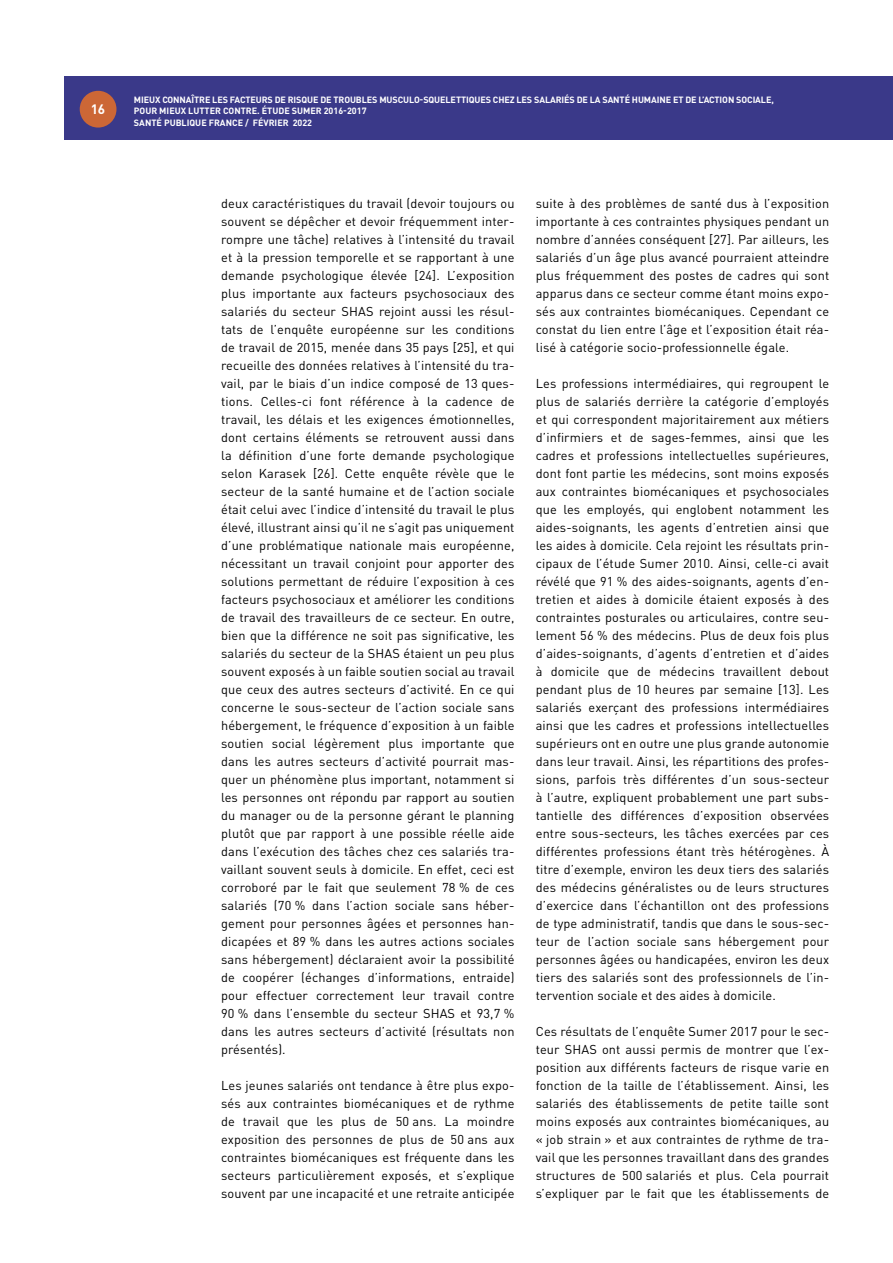
<style>
.page{position:relative;width:893px;height:1263px;background:#fff}
.page>*{position:absolute;margin:0;border:0;box-sizing:border-box;transform-origin:0 0}
.t1{font:700 13.5px "DIN Pro";color:#fff}
.t2{font:12.75px/18px "DIN Pro";letter-spacing:.01em;color:#000;text-align:justify}
.t3{font:700 9px/11.6px "DIN Pro";letter-spacing:-.01em;color:#fff}
</style>
<div class="page">
<div style="left:64px;top:77px;width:829px;height:63px;background:#3a3989"></div>
<div style="left:80px;top:91px;width:36px;height:37px;background:#cc6736;border-radius:50%"></div>
<p class="t1" style="left:91px;top:100px;width:16px">16</p>
<p class="t3" style="left:134px;top:93px;width:641px">MIEUX CONNAÎTRE LES FACTEURS DE RISQUE DE TROUBLES MUSCULO‑SQUELETTIQUES CHEZ LES SALARIÉS DE LA SANTÉ HUMAINE ET DE L’ACTION SOCIALE,<br>POUR MIEUX LUTTER CONTRE. ÉTUDE SUMER 2016‑2017<br>SANTÉ PUBLIQUE FRANCE / FÉVRIER 2022</p>
<p class="t2" style="left:221px;top:194px;width:295px">deux caractéristiques du travail (devoir toujours ou souvent se dépêcher et devoir fréquemment inter‑ rompre une tâche) relatives à l’intensité du travail et à la pression temporelle et se rapportant à une demande psychologique élevée [24]. L’exposition plus importante aux facteurs psychosociaux des salariés du secteur SHAS rejoint aussi les résul‑ tats de l’enquête européenne sur les conditions de travail de 2015, menée dans 35 pays [25], et qui recueille des données relatives à l’intensité du tra‑ vail, par le biais d’un indice composé de 13 ques‑ tions. Celles‑ci font référence à la cadence de travail, les délais et les exigences émotionnelles, dont certains éléments se retrouvent aussi dans la définition d’une forte demande psychologique selon Karasek [26]. Cette enquête révèle que le secteur de la santé humaine et de l’action sociale était celui avec l’indice d’intensité du travail le plus élevé, illustrant ainsi qu’il ne s’agit pas uniquement d’une problématique nationale mais européenne, nécessitant un travail conjoint pour apporter des solutions permettant de réduire l’exposition à ces facteurs psychosociaux et améliorer les conditions de travail des travailleurs de ce secteur. En outre, bien que la différence ne soit pas significative, les salariés du secteur de la SHAS étaient un peu plus souvent exposés à un faible soutien social au travail que ceux des autres secteurs d’activité. En ce qui concerne le sous‑secteur de l’action sociale sans hébergement, le fréquence d’exposition à un faible soutien social légèrement plus importante que dans les autres secteurs d’activité pourrait mas‑ quer un phénomène plus important, notamment si les personnes ont répondu par rapport au soutien du manager ou de la personne gérant le planning plutôt que par rapport à une possible réelle aide dans l’exécution des tâches chez ces salariés tra‑ vaillant souvent seuls à domicile. En effet, ceci est corroboré par le fait que seulement 78 % de ces salariés (70 % dans l’action sociale sans héber‑ gement pour personnes âgées et personnes han‑ dicapées et 89 % dans les autres actions sociales sans hébergement) déclaraient avoir la possibilité de coopérer (échanges d’informations, entraide) pour effectuer correctement leur travail contre 90 % dans l’ensemble du secteur SHAS et 93,7 % dans les autres secteurs d’activité (résultats non présentés).</p>
<p class="t2" style="left:221px;top:1076px;width:295px">Les jeunes salariés ont tendance à être plus expo‑ sés aux contraintes biomécaniques et de rythme de travail que les plus de 50 ans. La moindre exposition des personnes de plus de 50 ans aux contraintes biomécaniques est fréquente dans les secteurs particulièrement exposés, et s’explique souvent par une incapacité et une retraite anticipée</p>
<p class="t2" style="left:536px;top:194px;width:295px">suite à des problèmes de santé dus à l’exposition importante à ces contraintes physiques pendant un nombre d’années conséquent [27]. Par ailleurs, les salariés d’un âge plus avancé pourraient atteindre plus fréquemment des postes de cadres qui sont apparus dans ce secteur comme étant moins expo‑ sés aux contraintes biomécaniques. Cependant ce constat du lien entre l’âge et l’exposition était réa‑ lisé à catégorie socio‑professionnelle égale.</p>
<p class="t2" style="left:536px;top:374px;width:295px">Les professions intermédiaires, qui regroupent le plus de salariés derrière la catégorie d’employés et qui correspondent majoritairement aux métiers d’infirmiers et de sages‑femmes, ainsi que les cadres et professions intellectuelles supérieures, dont font partie les médecins, sont moins exposés aux contraintes biomécaniques et psychosociales que les employés, qui englobent notamment les aides‑soignants, les agents d’entretien ainsi que les aides à domicile. Cela rejoint les résultats prin‑ cipaux de l’étude Sumer 2010. Ainsi, celle‑ci avait révélé que 91 % des aides‑soignants, agents d’en‑ tretien et aides à domicile étaient exposés à des contraintes posturales ou articulaires, contre seu‑ lement 56 % des médecins. Plus de deux fois plus d’aides‑soignants, d’agents d’entretien et d’aides à domicile que de médecins travaillent debout pendant plus de 10 heures par semaine [13]. Les salariés exerçant des professions intermédiaires ainsi que les cadres et professions intellectuelles supérieurs ont en outre une plus grande autonomie dans leur travail. Ainsi, les répartitions des profes‑ sions, parfois très différentes d’un sous‑secteur à l’autre, expliquent probablement une part subs‑ tantielle des différences d’exposition observées entre sous‑secteurs, les tâches exercées par ces différentes professions étant très hétérogènes. À titre d’exemple, environ les deux tiers des salariés des médecins généralistes ou de leurs structures d’exercice dans l’échantillon ont des professions de type administratif, tandis que dans le sous‑sec‑ teur de l’action sociale sans hébergement pour personnes âgées ou handicapées, environ les deux tiers des salariés sont des professionnels de l’in‑ tervention sociale et des aides à domicile.</p>
<p class="t2" style="left:536px;top:1022px;width:295px">Ces résultats de l’enquête Sumer 2017 pour le sec‑ teur SHAS ont aussi permis de montrer que l’ex‑ position aux différents facteurs de risque varie en fonction de la taille de l’établissement. Ainsi, les salariés des établissements de petite taille sont moins exposés aux contraintes biomécaniques, au « job strain » et aux contraintes de rythme de tra‑ vail que les personnes travaillant dans des grandes structures de 500 salariés et plus. Cela pourrait s’expliquer par le fait que les établissements de</p>
</div>
